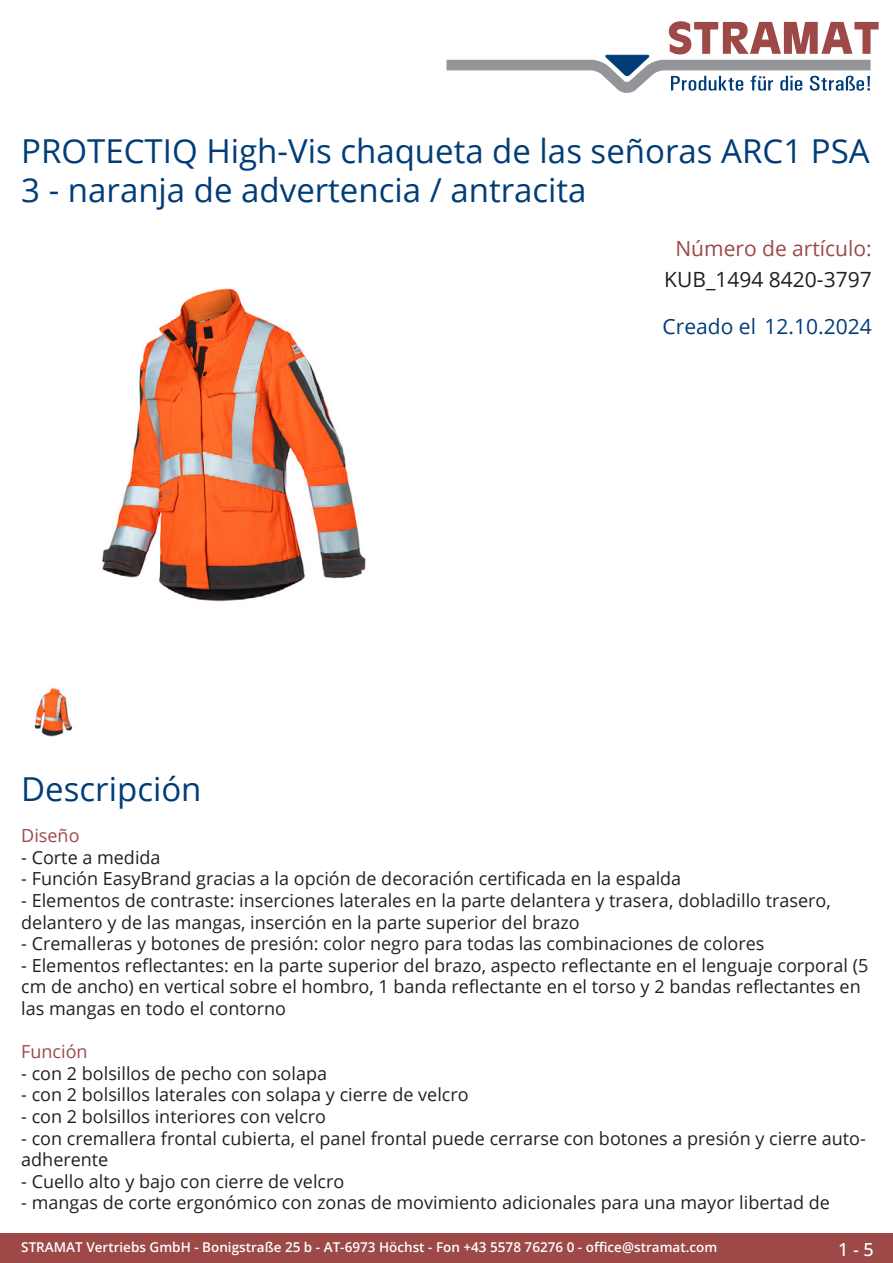
<style>
.page{position:relative;width:893px;height:1263px;background:#fff}
.page>*{position:absolute;margin:0;border:0;box-sizing:border-box;transform-origin:0 0}
.Produkttitel{font:33px/39.6px "Open Sans";color:#003d78}
.Erstellungsdatum{font:21px "Open Sans";color:#003d78}
.TechDaten_Überschrif{font:21px "Open Sans";color:#9c4948}
.TechDaten_Inhalt{font:21px "Open Sans";color:#231f20}
.Beschreibung_Text{font:18px/21.6px "Open Sans";color:#231f20}
.Beschreibung_Text-2{font:18px "Open Sans";color:#9c4948}
.t1{font:500 18px "Open Sans";color:#fff}
.t2{font:600 13.5px "Open Sans";color:#fff}
</style>
<div class="page">
<div style="left:0;top:1233px;width:893px;height:30px;background:#9c4948"></div>
<svg style="left:446px;top:21px;width:433px;height:72px"></svg>
<img style="left:102px;top:288px;width:264px;height:314px">
<img style="left:34px;top:688px;width:39px;height:49px">
<p class="Produkttitel" style="left:21px;top:130px;width:850px">PROTECTIQ High-Vis chaqueta de las señoras ARC1 PSA<br>3 - naranja de advertencia / antracita</p>
<p class="TechDaten_Überschrif" style="left:675px;top:234px;width:198px">Número de artículo:</p>
<p class="TechDaten_Inhalt" style="left:664px;top:265px;width:209px">KUB_1494 8420-3797</p>
<p class="Erstellungsdatum" style="left:663px;top:312px;width:211px">Creado el 12.10.2024</p>
<p class="Produkttitel" style="left:21px;top:768px;width:182px">Descripción</p>
<p class="Beschreibung_Text-2" style="left:21px;top:823px;width:60px">Diseño</p>
<p class="Beschreibung_Text" style="left:21px;top:846px;width:141px">- Corte a medida</p>
<p class="Beschreibung_Text" style="left:21px;top:867px;width:661px">- Función EasyBrand gracias a la opción de decoración certificada en la espalda</p>
<p class="Beschreibung_Text" style="left:21px;top:889px;width:811px">- Elementos de contraste: inserciones laterales en la parte delantera y trasera, dobladillo trasero, delantero y de las mangas, inserción en la parte superior del brazo</p>
<p class="Beschreibung_Text" style="left:21px;top:932px;width:745px">- Cremalleras y botones de presión: color negro para todas las combinaciones de colores</p>
<p class="Beschreibung_Text" style="left:21px;top:954px;width:849px">- Elementos reflectantes: en la parte superior del brazo, aspecto reflectante en el lenguaje corporal (5 cm de ancho) en vertical sobre el hombro, 1 banda reflectante en el torso y 2 bandas reflectantes en las mangas en todo el contorno</p>
<p class="Beschreibung_Text-2" style="left:21px;top:1039px;width:68px">Función</p>
<p class="Beschreibung_Text" style="left:21px;top:1062px;width:307px">- con 2 bolsillos de pecho con solapa</p>
<p class="Beschreibung_Text" style="left:21px;top:1083px;width:449px">- con 2 bolsillos laterales con solapa y cierre de velcro</p>
<p class="Beschreibung_Text" style="left:21px;top:1105px;width:306px">- con 2 bolsillos interiores con velcro</p>
<p class="Beschreibung_Text" style="left:21px;top:1127px;width:845px">- con cremallera frontal cubierta, el panel frontal puede cerrarse con botones a presión y cierre auto&shy;adherente</p>
<p class="Beschreibung_Text" style="left:21px;top:1170px;width:325px">- Cuello alto y bajo con cierre de velcro</p>
<p class="Beschreibung_Text" style="left:21px;top:1191px;width:810px">- mangas de corte ergonómico con zonas de movimiento adicionales para una mayor libertad de</p>
<p class="t2" style="left:21px;top:1238px;width:698px">STRAMAT Vertriebs GmbH - Bonigstraße 25 b - AT-6973 Höchst - Fon +43 5578 76276 0 - office@stramat.com</p>
<p class="t1" style="left:838px;top:1237px;width:37px">1 - 5</p>
</div>
